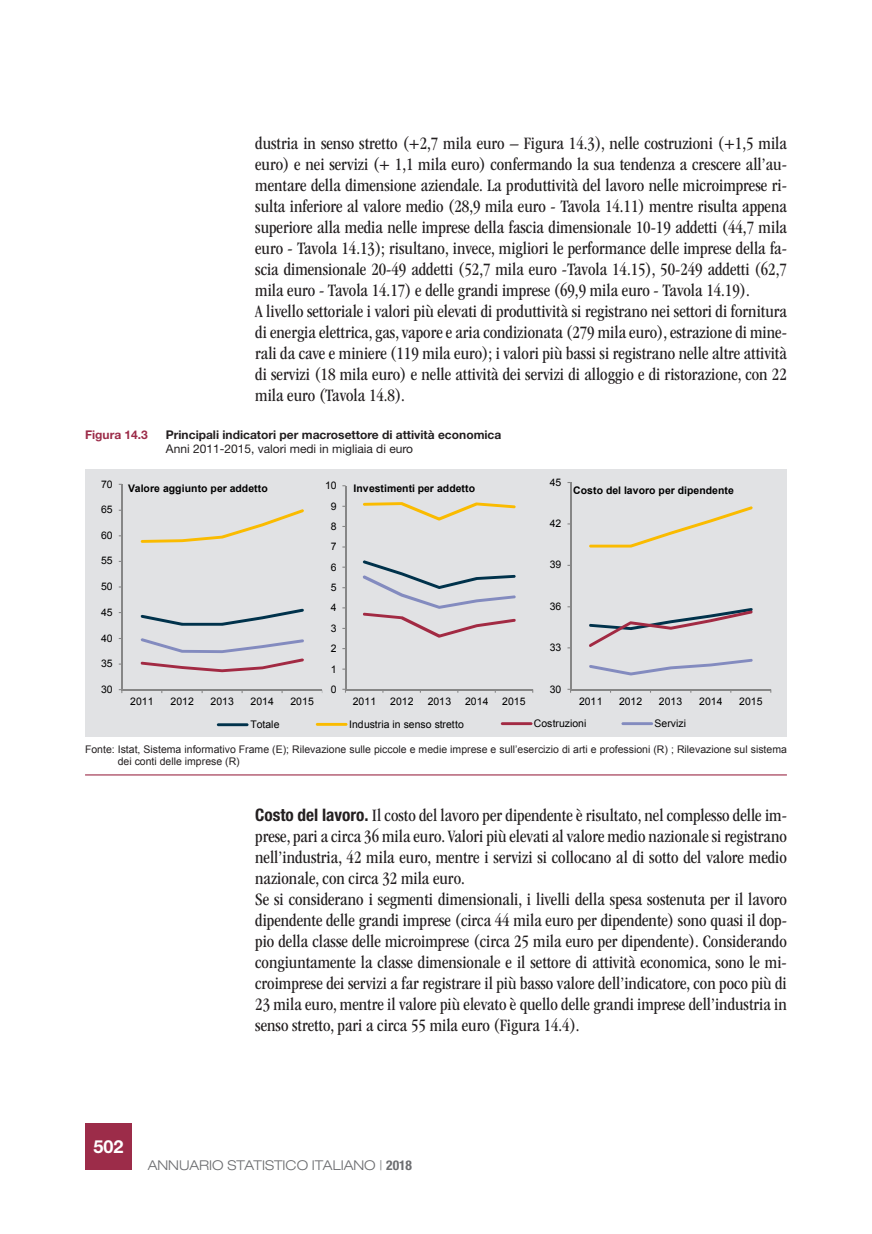
<style>
.page{position:relative;width:872px;height:1234px;background:#fff}
.page>*{position:absolute;margin:0;border:0;box-sizing:border-box;transform-origin:0 0}
.t1{font:condensed 18px/21px "ITC Garamond Std";color:#231f20}
.t2{font:700 18px "Helvetica Neue LT Std";color:#fff}
.t3{font:300 expanded 13.5px "Helvetica Neue LT Std";color:#6c6d70}
.t4{font:700 12px "Helvetica Neue LT Std";color:#231f20}
.t5{font:12px "Helvetica Neue LT Std";color:#231f20}
.t6{font:700 12px "Helvetica Neue LT Std";color:#9c2c49}
.t7{font:10.5px/12px "Arial";color:#231f20}
.t8{font:10.5px "Arial";letter-spacing:-.005em;color:#000}
.t9{font:700 10.5px "Arial";letter-spacing:.01em;color:#000}
.s1{font-family:"Helvetica Neue LT Std";font-weight:700;font-size:17.25px}
.s2{font-weight:700;font-stretch:condensed}
</style>
<div class="page">
<div style="left:85px;top:1123px;width:47px;height:46px;background:#9c2c49"></div>
<div style="left:85px;top:469px;width:702px;height:267px;background:#e1e2e4"></div>
<hr style="left:121px;top:484px;width:1px;height:205px;background:#868686">
<hr style="left:122px;top:689px;width:200px;height:1px;background:#868686">
<svg style="left:141px;top:608px;width:163px;height:17px"></svg>
<svg style="left:141px;top:509px;width:163px;height:33px"></svg>
<svg style="left:141px;top:638px;width:163px;height:34px"></svg>
<hr style="left:217px;top:723px;width:31px;height:3px;background:#00324b">
<hr style="left:570px;top:482px;width:1px;height:207px;background:#868686">
<hr style="left:570px;top:689px;width:201px;height:1px;background:#868686">
<svg style="left:589px;top:506px;width:163px;height:41px"></svg>
<svg style="left:589px;top:608px;width:163px;height:39px"></svg>
<svg style="left:589px;top:659px;width:163px;height:16px"></svg>
<hr style="left:501px;top:722px;width:31px;height:3px;background:#a22a43">
<hr style="left:621px;top:722px;width:32px;height:3px;background:#838bbf">
<hr style="left:345px;top:486px;width:1px;height:203px;background:#868686">
<hr style="left:346px;top:689px;width:186px;height:1px;background:#868686">
<svg style="left:363px;top:502px;width:152px;height:18px"></svg>
<svg style="left:362px;top:560px;width:153px;height:77px"></svg>
<hr style="left:316px;top:722px;width:31px;height:3px;background:#fabb00">
<hr style="left:85px;top:774px;width:702px;height:1px;background:#9c2c49">
<p class="t1" style="left:255px;top:132px;width:533px">dustria in senso stretto (+2,7 mila euro – Figura 14.3), nelle costruzioni (+1,5 mila euro) e nei servizi (+ 1,1 mila euro) confermando la sua tendenza a crescere all’au&shy;mentare della dimensione aziendale. La produttività del lavoro nelle microimprese ri&shy;sulta inferiore al valore medio (28,9 mila euro - Tavola 14.11) mentre risulta appena superiore alla media nelle imprese della fascia dimensionale 10-19 addetti (44,7 mila euro - Tavola 14.13); risultano, invece, migliori le performance delle imprese della fa&shy;scia dimensionale 20-49 addetti (52,7 mila euro -Tavola 14.15), 50-249 addetti (62,7 mila euro - Tavola 14.17) e delle grandi imprese (69,9 mila euro - Tavola 14.19).<br>A livello settoriale i valori più elevati di produttività si registrano nei settori di fornitura di energia elettrica, gas, vapore e aria condizionata (279 mila euro), estrazione di mine&shy;rali da cave e miniere (119 mila euro); i valori più bassi si registrano nelle altre attività di servizi (18 mila euro) e nelle attività dei servizi di alloggio e di ristorazione, con 22 mila euro (Tavola 14.8).</p>
<p class="t6" style="left:85px;top:427px;width:64px">Figura 14.3</p>
<p class="t4" style="left:166px;top:427px;width:337px">Principali indicatori per macrosettore di attività economica</p>
<p class="t5" style="left:166px;top:441px;width:249px">Anni 2011-2015, valori medi in migliaia di euro</p>
<p class="t8" style="left:101px;top:477px;width:13px">70</p>
<p class="t9" style="left:128px;top:481px;width:141px">Valore aggiunto per addetto</p>
<p class="t8" style="left:325px;top:478px;width:13px">10</p>
<p class="t9" style="left:353px;top:481px;width:123px">Investimenti per addetto</p>
<p class="t8" style="left:101px;top:502px;width:13px">65</p>
<p class="t8" style="left:331px;top:499px;width:7px">9</p>
<p class="t8" style="left:101px;top:528px;width:13px">60</p>
<p class="t8" style="left:331px;top:519px;width:7px">8</p>
<p class="t8" style="left:331px;top:539px;width:7px">7</p>
<p class="t8" style="left:101px;top:553px;width:13px">55</p>
<p class="t8" style="left:331px;top:560px;width:7px">6</p>
<p class="t8" style="left:101px;top:579px;width:13px">50</p>
<p class="t8" style="left:331px;top:580px;width:7px">5</p>
<p class="t8" style="left:101px;top:605px;width:13px">45</p>
<p class="t8" style="left:331px;top:600px;width:7px">4</p>
<p class="t8" style="left:101px;top:631px;width:13px">40</p>
<p class="t8" style="left:331px;top:621px;width:7px">3</p>
<p class="t8" style="left:331px;top:641px;width:7px">2</p>
<p class="t8" style="left:101px;top:656px;width:13px">35</p>
<p class="t8" style="left:331px;top:661px;width:7px">1</p>
<p class="t8" style="left:101px;top:682px;width:13px">30</p>
<p class="t8" style="left:331px;top:682px;width:7px">0</p>
<p class="t8" style="left:130px;top:694px;width:25px">2011</p>
<p class="t8" style="left:171px;top:694px;width:25px">2012</p>
<p class="t8" style="left:211px;top:694px;width:25px">2013</p>
<p class="t8" style="left:250px;top:694px;width:25px">2014</p>
<p class="t8" style="left:290px;top:694px;width:25px">2015</p>
<p class="t8" style="left:353px;top:694px;width:25px">2011</p>
<p class="t8" style="left:390px;top:694px;width:25px">2012</p>
<p class="t8" style="left:428px;top:694px;width:25px">2013</p>
<p class="t8" style="left:465px;top:694px;width:25px">2014</p>
<p class="t8" style="left:502px;top:694px;width:25px">2015</p>
<p class="t8" style="left:550px;top:475px;width:13px">45</p>
<p class="t8" style="left:550px;top:516px;width:13px">42</p>
<p class="t9" style="left:573px;top:483px;width:162px">Costo del lavoro per dipendente</p>
<p class="t8" style="left:550px;top:557px;width:13px">39</p>
<p class="t8" style="left:550px;top:599px;width:13px">36</p>
<p class="t8" style="left:550px;top:640px;width:13px">33</p>
<p class="t8" style="left:550px;top:682px;width:13px">30</p>
<p class="t8" style="left:579px;top:694px;width:25px">2011</p>
<p class="t8" style="left:619px;top:694px;width:25px">2012</p>
<p class="t8" style="left:659px;top:694px;width:25px">2013</p>
<p class="t8" style="left:699px;top:694px;width:25px">2014</p>
<p class="t8" style="left:739px;top:694px;width:25px">2015</p>
<p class="t8" style="left:534px;top:715px;width:54px">Costruzioni</p>
<p class="t8" style="left:654px;top:715px;width:33px">Servizi</p>
<p class="t8" style="left:349px;top:717px;width:116px">Industria in senso stretto</p>
<p class="t7" style="left:118px;top:743px;width:670px;text-indent:-33px">Fonte: Istat, Sistema informativo Frame (E); Rilevazione sulle piccole e medie imprese e sull’esercizio di arti e professioni (R) ; Rilevazione sul sistema dei conti delle imprese (R)</p>
<p class="t8" style="left:250px;top:717px;width:31px">Totale</p>
<p class="t1" style="left:255px;top:804px;width:533px"><span class="s1">Costo del lavoro.</span> Il costo del lavoro per dipendente è risultato, nel complesso delle im&shy;prese, pari a circa 36 mila euro. Valori più elevati al valore medio nazionale si registrano nell’industria, 42 mila euro, mentre i servizi si collocano al di sotto del valore medio nazionale, con circa 32 mila euro.<br>Se si considerano i segmenti dimensionali, i livelli della spesa sostenuta per il lavoro dipendente delle grandi imprese (circa 44 mila euro per dipendente) sono quasi il dop&shy;pio della classe delle microimprese (circa 25 mila euro per dipendente). Considerando congiuntamente la classe dimensionale e il settore di attività economica, sono le mi&shy;croimprese dei servizi a far registrare il più basso valore dell’indicatore, con poco più di 23 mila euro, mentre il valore più elevato è quello delle grandi imprese dell’industria in senso stretto, pari a circa 55 mila euro (Figura 14.4).</p>
<p class="t2" style="left:93px;top:1135px;width:32px">502</p>
<p class="t3" style="left:148px;top:1157px;width:266px">ANNUARIO STATISTICO ITALIANO | <span class="s2">2018</span></p>
</div>
